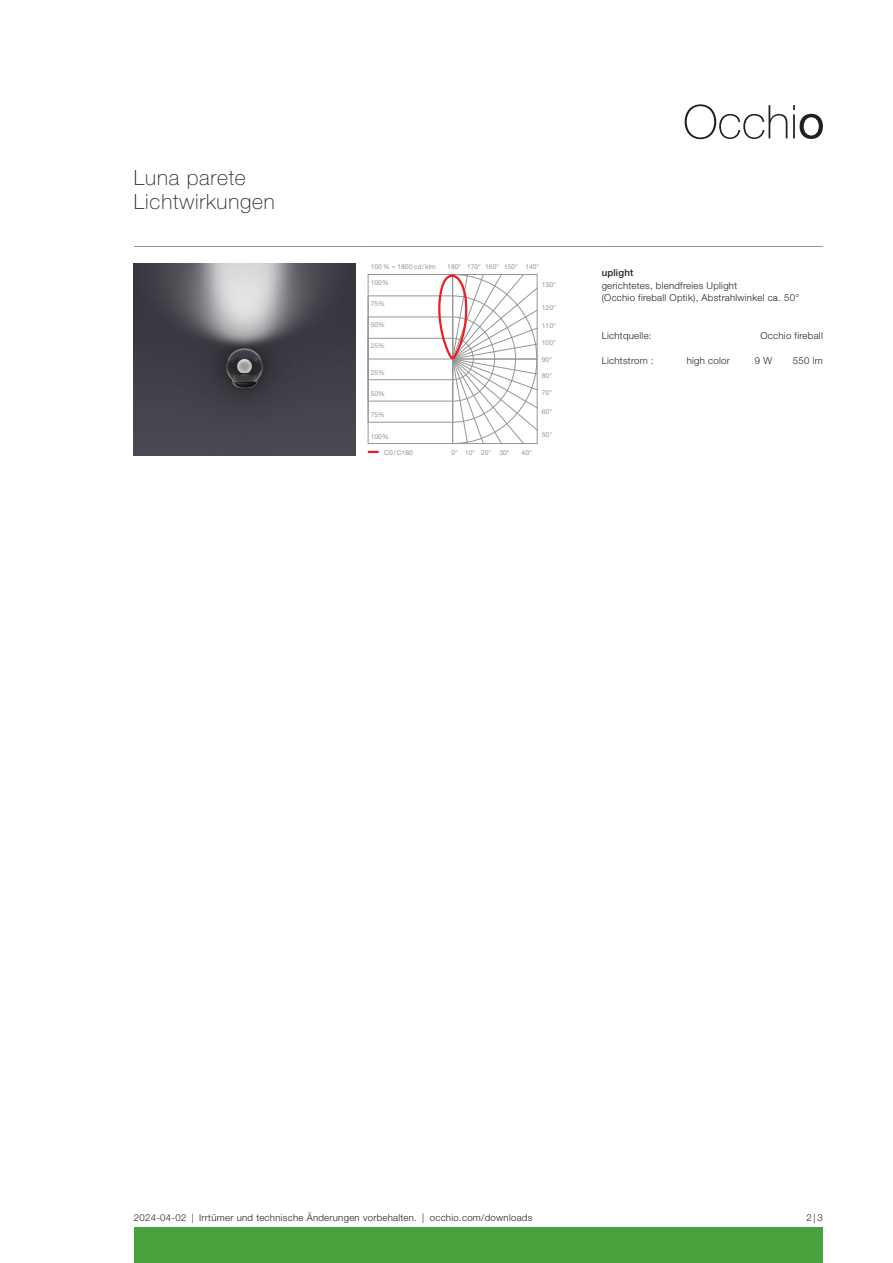
<style>
.page{position:relative;width:893px;height:1263px;background:#fff}
.page>*{position:absolute;margin:0;border:0;box-sizing:border-box;transform-origin:0 0}
.t1{font:21px "M Ying Hei PRC W2";letter-spacing:.04em;color:#231f20}
.t2{font:9.6px/12.6px "M Ying Hei PRC W3";letter-spacing:.03em;color:#231f20}
.t3{font:9.6px "M Ying Hei PRC W5";letter-spacing:.02em;color:#231f20}
.t4{font:6.75px "Helvetica Neue LT Std";color:#939598}
</style>
<div class="page">
<svg style="left:685px;top:104px;width:102px;height:35px"></svg>
<svg style="left:793px;top:105px;width:30px;height:34px"></svg>
<div style="left:134px;top:1227px;width:689px;height:36px;background:#48a23e"></div>
<hr style="left:134px;top:246px;width:221px;height:1px;background:#939598">
<svg style="left:355px;top:246px;width:13px;height:1px"></svg>
<hr style="left:368px;top:246px;width:221px;height:1px;background:#939598">
<svg style="left:589px;top:246px;width:13px;height:1px"></svg>
<hr style="left:602px;top:246px;width:221px;height:1px;background:#939598">
<img style="left:134px;top:264px;width:221px;height:191px">
<div style="left:368px;top:295px;width:85px;height:127px;border:1px solid #939598"></div>
<div style="left:368px;top:338px;width:85px;height:42px;border:1px solid #939598"></div>
<hr style="left:368px;top:359px;width:169px;height:1px;background:#939598">
<svg style="left:368px;top:451px;width:11px;height:2px"></svg>
<svg style="left:437px;top:274px;width:100px;height:169px"></svg>
<h1 class="t1" style="left:134px;top:165px;width:113px">Luna parete</h1>
<h1 class="t1" style="left:134px;top:189px;width:142px">Lichtwirkungen</h1>
<p class="t4" style="left:371px;top:263px;width:67px">100 % ≈ 1800 cd/klm</p>
<p class="t4" style="left:447px;top:263px;width:94px">180° 170° 160° 150° 140°</p>
<p class="t4" style="left:371px;top:279px;width:20px">100%</p>
<p class="t4" style="left:371px;top:299px;width:16px">75%</p>
<p class="t4" style="left:542px;top:281px;width:15px">130°</p>
<p class="t4" style="left:542px;top:303px;width:15px">120°</p>
<p class="t4" style="left:371px;top:321px;width:16px">50%</p>
<p class="t4" style="left:542px;top:322px;width:15px">110°</p>
<p class="t4" style="left:371px;top:342px;width:16px">25%</p>
<p class="t4" style="left:542px;top:339px;width:15px">100°</p>
<p class="t4" style="left:542px;top:355px;width:12px">90°</p>
<p class="t3" style="left:602px;top:267px;width:33px">uplight</p>
<p class="t2" style="left:602px;top:279px;width:199px">gerichtetes, blendfreies Uplight<br>(Occhio fireball Optik), Abstrahlwinkel ca. 50°</p>
<p class="t2" style="left:602px;top:329px;width:51px">Lichtquelle:</p>
<p class="t2" style="left:761px;top:329px;width:64px">Occhio fireball</p>
<p class="t2" style="left:602px;top:354px;width:54px">Lichtstrom :</p>
<p class="t2" style="left:687px;top:354px;width:45px">high color</p>
<p class="t2" style="left:755px;top:354px;width:19px">9 W</p>
<p class="t2" style="left:793px;top:354px;width:31px">550 lm</p>
<p class="t4" style="left:371px;top:369px;width:16px">25%</p>
<p class="t4" style="left:371px;top:390px;width:16px">50%</p>
<p class="t4" style="left:542px;top:372px;width:12px">80°</p>
<p class="t4" style="left:542px;top:388px;width:12px">70°</p>
<p class="t4" style="left:371px;top:411px;width:16px">75%</p>
<p class="t4" style="left:542px;top:407px;width:12px">60°</p>
<p class="t4" style="left:371px;top:432px;width:20px">100%</p>
<p class="t4" style="left:542px;top:431px;width:12px">50°</p>
<p class="t4" style="left:384px;top:448px;width:30px">C0/C180</p>
<p class="t4" style="left:452px;top:448px;width:59px">0° 10° 20° 30°</p>
<p class="t4" style="left:522px;top:448px;width:12px">40°</p>
<p class="t2" style="left:134px;top:1211px;width:400px">2024-04-02 | Irrtümer und technische Änderungen vorbehalten. | occhio.com/downloads</p>
<p class="t2" style="left:806px;top:1211px;width:18px">2 | 3</p>
</div>
